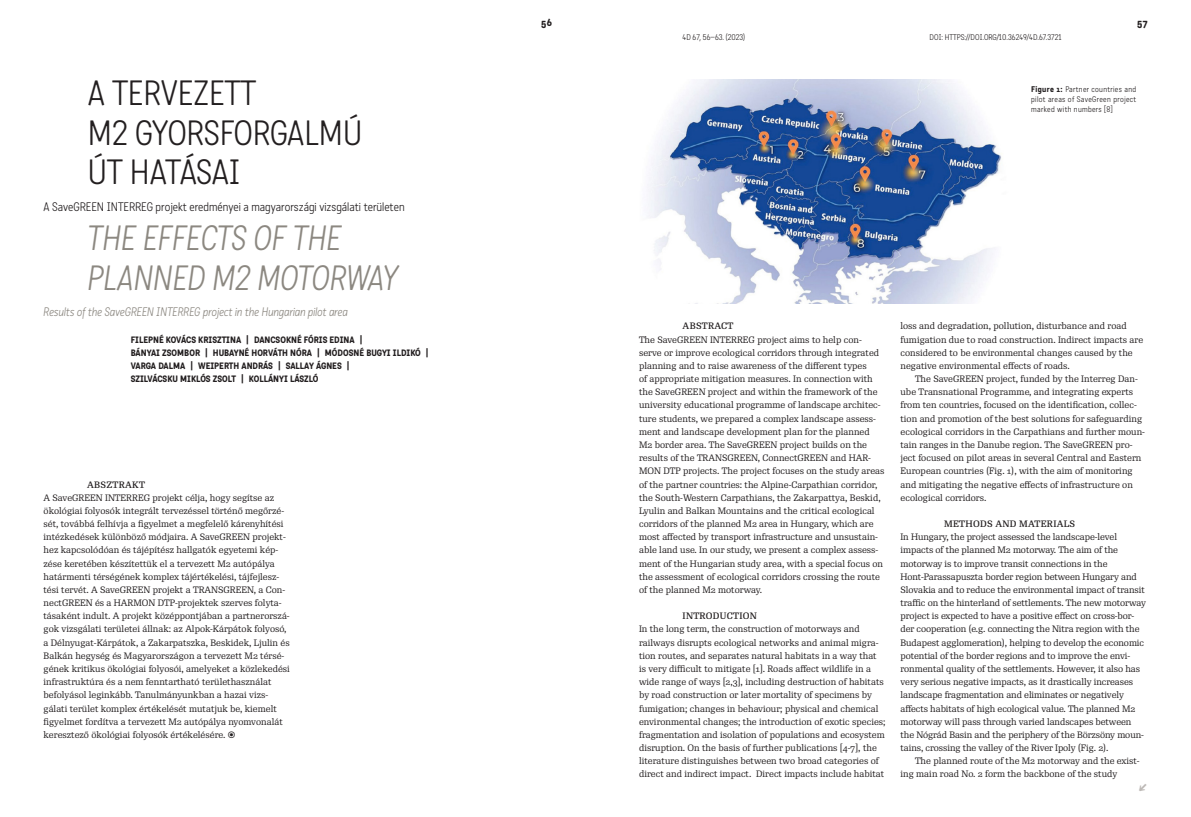
<style>
.page{position:relative;width:1191px;height:817px;background:#fff}
.page>*{position:absolute;margin:0;border:0;box-sizing:border-box;transform-origin:0 0}
.t1{font:300 34px/39.5px "Katarine Std";color:#231f20}
.Title_EN{font:italic 300 34px/39.5px "Katarine Std";color:#8c8881}
.t2{font:500 14px "Re Public Std";color:#bdb9b6}
.Title_sub{font:300 12px "Katarine Std";color:#231f20}
.Title_sub_EN{font:italic 300 12px "Katarine Std";color:#8c8881}
.t3{font:500 10px "Katarine Std";color:#231f20}
.First_Paragraph_EN{font:9px/13.2px "Re Public Std";color:#231f20}
.First_Paragraph{font:9px/13.2px "Re Public Std";color:#231f20}
.Byline{font:500 9px "Katarine Std";color:#231f20}
.In_Text_TITLE{font:500 9px "Re Public Std";letter-spacing:.03em;color:#231f20}
.Title_HU_24{font:300 8px/9.9px "Katarine Std";letter-spacing:.04em;color:#231f20;text-align:justify}
.Title_HU_24-2{font:300 8px "Katarine Std";color:#231f20}
.s1{font-weight:500}
</style>
<div class="page">
<img style="left:648px;top:79px;width:353px;height:224px">
<p class="t1" style="left:88px;top:73px;width:276px">A TERVEZETT<br>M2 GYORSFORGALMÚ<br>ÚT HATÁSAI</p>
<p class="Title_sub" style="left:44px;top:199px;width:362px">A SaveGREEN INTERREG projekt eredményei a magyarországi vizsgálati területen</p>
<p class="Title_EN" style="left:88px;top:218px;width:312px">THE EFFECTS OF THE<br>PLANNED M2 MOTORWAY</p>
<p class="Title_sub_EN" style="left:44px;top:304px;width:306px">Results of the SaveGREEN INTERREG project in the Hungarian pilot area</p>
<p class="Byline" style="left:131px;top:333px;width:233px">FILEPNÉ KOVÁCS KRISZTINA | DANCSOKNÉ FÓRIS EDINA |</p>
<p class="Byline" style="left:131px;top:346px;width:299px">BÁNYAI ZSOMBOR | HUBAYNÉ HORVÁTH NÓRA | MÓDOSNÉ BUGYI ILDIKÓ |</p>
<p class="Byline" style="left:131px;top:359px;width:220px">VARGA DALMA | WEIPERTH ANDRÁS | SALLAY ÁGNES |</p>
<p class="Byline" style="left:131px;top:372px;width:189px">SZILVÁCSKU MIKLÓS ZSOLT | KOLLÁNYI LÁSZLÓ</p>
<p class="In_Text_TITLE" style="left:87px;top:478px;width:59px">ABSZTRAKT</p>
<p class="First_Paragraph" style="left:44px;top:491px;width:248px">A SaveGREEN INTERREG projekt célja, hogy segítse az ökológiai folyosók integrált tervezéssel történő megőrzé&shy;sét, továbbá felhívja a figyelmet a megfelelő kárenyhítési intézkedések különböző módjaira. A SaveGREEN projekt&shy;hez kapcsolódóan és tájépítész hallgatók egyetemi kép&shy;zése keretében készítettük el a tervezett M2 autópálya határmenti térségének komplex tájértékelési, tájfejlesz&shy;tési tervét. A SaveGREEN projekt a TRANSGREEN, a Con&shy;nectGREEN és a HARMON DTP-projektek szerves folyta&shy;tásaként indult. A projekt középpontjában a partnerorszá&shy;gok vizsgálati területei állnak: az Alpok-Kárpátok folyosó, a Délnyugat-Kárpátok, a Zakarpatszka, Beskidek, Ljulin és Balkán hegység és Magyarországon a tervezett M2 térsé&shy;gének kritikus ökológiai folyosói, amelyeket a közlekedési infrastruktúra és a nem fenntartható területhasználat befolyásol leginkább. Tanulmányunkban a hazai vizs&shy;gálati terület komplex értékelését mutatjuk be, kiemelt figyelmet fordítva a tervezett M2 autópálya nyomvonalát keresztező ökológiai folyosók értékelésére. ◉</p>
<p class="t3" style="left:541px;top:16px;width:13px">56</p>
<p class="t3" style="left:1136px;top:16px;width:12px">57</p>
<p class="Title_HU_24-2" style="left:682px;top:32px;width:64px">4D 67, 56–63. (2023)</p>
<p class="Title_HU_24-2" style="left:929px;top:32px;width:134px">DOI: HTTPS://DOI.ORG/10.36249/4D.67.3721</p>
<p class="Title_HU_24" style="left:1031px;top:84px;width:106px"><span class="s1">Figure 1:</span> Partner countries and pilot areas of SaveGreen project marked with numbers [8]</p>
<p class="In_Text_TITLE" style="left:682px;top:320px;width:52px">ABSTRACT</p>
<p class="First_Paragraph_EN" style="left:639px;top:333px;width:247px">The SaveGREEN INTERREG project aims to help con&shy;serve or improve ecological corridors through integrated planning and to raise awareness of the different types<br>of appropriate mitigation measures. In connection with the SaveGREEN project and within the framework of the university educational programme of landscape architec&shy;ture students, we prepared a complex landscape assess&shy;ment and landscape development plan for the planned M2 border area. The SaveGREEN project builds on the results of the TRANSGREEN, ConnectGREEN and HAR-MON DTP projects. The project focuses on the study areas of the partner countries: the Alpine-Carpathian corridor, the South-Western Carpathians, the Zakarpattya, Beskid, Lyulin and Balkan Mountains and the critical ecological corridors of the planned M2 area in Hungary, which are most affected by transport infrastructure and unsustain&shy;able land use. In our study, we present a complex assess&shy;ment of the Hungarian study area, with a special focus on the assessment of ecological corridors crossing the route of the planned M2 motorway.</p>
<p class="In_Text_TITLE" style="left:682px;top:610px;width:76px">INTRODUCTION</p>
<p class="First_Paragraph_EN" style="left:639px;top:622px;width:248px">In the long term, the construction of motorways and railways disrupts ecological networks and animal migra&shy;tion routes, and separates natural habitats in a way that is very difficult to mitigate [1]. Roads affect wildlife in a wide range of ways [2,3], including destruction of habitats by road construction or later mortality of specimens by fumigation; changes in behaviour; physical and chemical environmental changes; the introduction of exotic species; fragmentation and isolation of populations and ecosystem disruption. On the basis of further publications [4-7], the literature distinguishes between two broad categories of direct and indirect impact. Direct impacts include habitat</p>
<p class="First_Paragraph_EN" style="left:900px;top:319px;width:244px">loss and degradation, pollution, disturbance and road fumigation due to road construction. Indirect impacts are considered to be environmental changes caused by the negative environmental effects of roads.</p>
<p class="First_Paragraph" style="left:900px;top:372px;width:246px;text-indent:15px">The SaveGREEN project, funded by the Interreg Dan&shy;ube Transnational Programme, and integrating experts from ten countries, focused on the identification, collec&shy;tion and promotion of the best solutions for safeguarding ecological corridors in the Carpathians and further moun&shy;tain ranges in the Danube region. The SaveGREEN pro&shy;ject focused on pilot areas in several Central and Eastern European countries (Fig. 1), with the aim of monitoring and mitigating the negative effects of infrastructure on ecological corridors.</p>
<p class="In_Text_TITLE" style="left:944px;top:518px;width:133px">METHODS AND MATERIALS</p>
<p class="First_Paragraph_EN" style="left:900px;top:530px;width:247px">In Hungary, the project assessed the landscape-level impacts of the planned M2 motorway. The aim of the motorway is to improve transit connections in the Hont-Parassapuszta border region between Hungary and Slovakia and to reduce the environmental impact of transit traffic on the hinterland of settlements. The new motorway project is expected to have a positive effect on cross-bor&shy;der cooperation (e.g. connecting the Nitra region with the Budapest agglomeration), helping to develop the economic potential of the border regions and to improve the envi&shy;ronmental quality of the settlements. However, it also has very serious negative impacts, as it drastically increases landscape fragmentation and eliminates or negatively affects habitats of high ecological value. The planned M2 motorway will pass through varied landscapes between the Nógrád Basin and the periphery of the Börzsöny moun&shy;tains, crossing the valley of the River Ipoly (Fig. 2).</p>
<p class="First_Paragraph" style="left:900px;top:754px;width:241px;text-indent:15px">The planned route of the M2 motorway and the exist&shy;ing main road No. 2 form the backbone of the study</p>
<p class="t2" style="left:1138px;top:776px;width:10px">↙</p>
</div>
